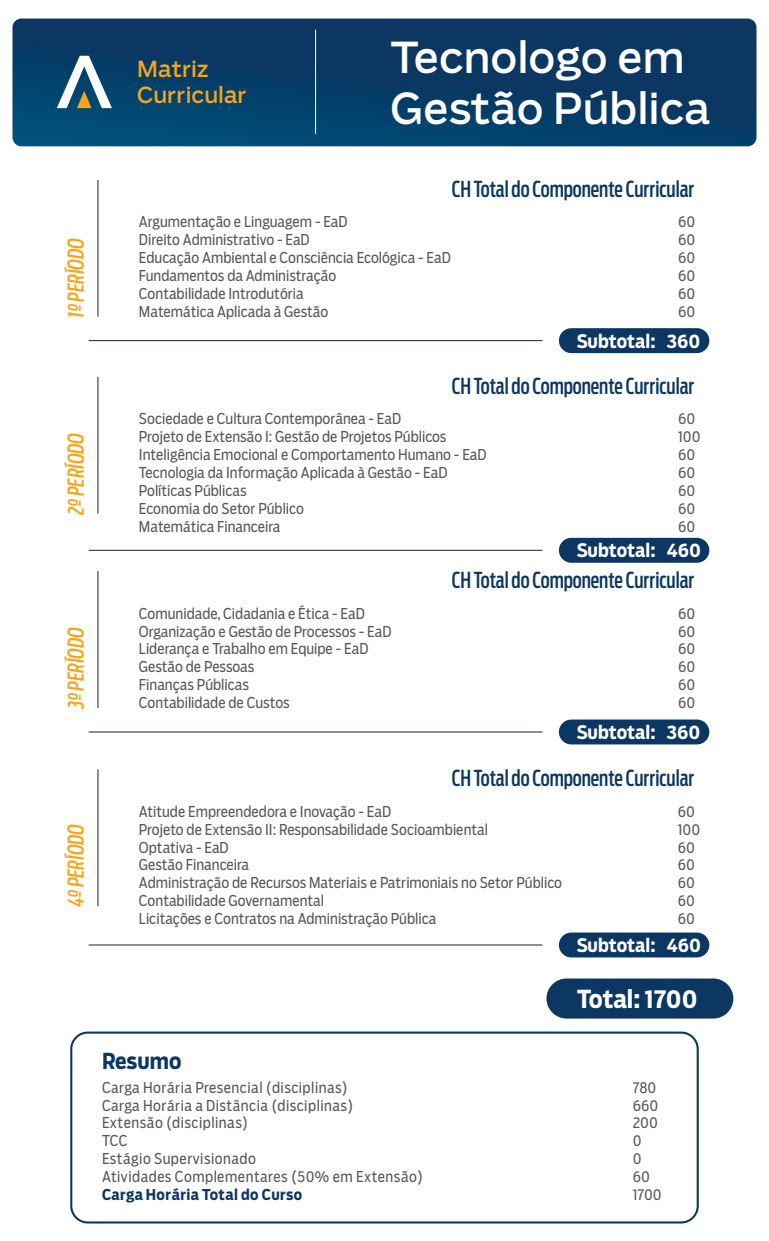
<style>
.page{position:relative;width:769px;height:1241px;background:#fff}
.page>*{position:absolute;margin:0;border:0;box-sizing:border-box;transform-origin:0 0}
.t1{font:42.26px/50.8px "Boomer";color:#fff}
.t2{font:700 24.59px "Boomer Cond";letter-spacing:-.005em;color:#fff}
.t3{font:21.96px/26.3px "Boomer";color:#f9a51b}
.t4{font:21.88px "Boomer Extra Cond";color:#0c3762}
.t5{font:italic 21.88px "Boomer Extra Cond";color:#f9a51b}
.t6{font:700 21.88px "Boomer Cond";color:#0c3762}
.t7{font:700 18.55px "Boomer Cond";color:#fff}
.t8{font:14.88px/17.8px "Boomer Cond";color:#57585a}
.t9{font:14.88px/17.8px "Boomer Cond";letter-spacing:.03em;color:#57585a}
.t10{font:700 14.88px "Boomer Cond";letter-spacing:.03em;color:#0c3762}
</style>
<div class="page">
<div style="left:12px;top:19px;width:744px;height:127px;background:linear-gradient(to right,#04436d,#0b3761);border-radius:9px"></div>
<svg style="left:57px;top:56px;width:55px;height:52px"></svg>
<hr style="left:315px;top:30px;width:1px;height:104px;background:#fff">
<div style="left:559px;top:328px;width:150px;height:25px;background:#0c3762;border-radius:12px"></div>
<hr style="left:89px;top:340px;width:453px;height:1px;background:#231f20">
<div style="left:559px;top:537px;width:150px;height:25px;background:#0c3762;border-radius:12px"></div>
<hr style="left:89px;top:550px;width:453px;height:1px;background:#231f20">
<hr style="left:98px;top:180px;width:1px;height:136px;background:#231f20">
<hr style="left:98px;top:377px;width:1px;height:136px;background:#231f20">
<div style="left:559px;top:719px;width:150px;height:25px;background:#0c3762;border-radius:12px"></div>
<hr style="left:89px;top:731px;width:453px;height:1px;background:#231f20">
<hr style="left:98px;top:571px;width:1px;height:136px;background:#231f20">
<div style="left:559px;top:932px;width:150px;height:25px;background:#0c3762;border-radius:12px"></div>
<hr style="left:89px;top:944px;width:453px;height:1px;background:#231f20">
<hr style="left:98px;top:769px;width:1px;height:136px;background:#231f20">
<div style="left:546px;top:978px;width:187px;height:40px;background:#0c3762;border-radius:20px"></div>
<div style="left:70px;top:1031px;width:629px;height:192px;border:2px solid #0c3762;border-radius:16px"></div>
<h3 class="t3" style="left:137px;top:57px;width:111px">Matriz<br>Curricular</h3>
<h1 class="t1" style="left:390px;top:35px;width:321px">Tecnologo em<br>Gestão Pública</h1>
<h3 class="t5" style="left:66px;top:318px;width:81px;rotate:-90deg">1º PERÍODO</h3>
<h3 class="t5" style="left:66px;top:515px;width:83px;rotate:-90deg">2º PERÍODO</h3>
<h3 class="t5" style="left:66px;top:709px;width:83px;rotate:-90deg">3º PERÍODO</h3>
<h3 class="t5" style="left:66px;top:907px;width:84px;rotate:-90deg">4º PERÍODO</h3>
<h3 class="t4" style="left:452px;top:179px;width:244px">CH Total do Componente Curricular</h3>
<p class="t8" style="left:678px;top:214px;width:19px;text-align:justify">60<br>60<br>60<br>60<br>60<br>60</p>
<p class="t7" style="left:577px;top:332px;width:125px">Subtotal: 360</p>
<p class="t8" style="left:139px;top:214px;width:313px">Argumentação e Linguagem - EaD<br>Direito Administrativo - EaD<br>Educação Ambiental e Consciência Ecológica - EaD Fundamentos da Administração<br>Contabilidade Introdutória<br>Matemática Aplicada à Gestão</p>
<h3 class="t4" style="left:452px;top:376px;width:244px">CH Total do Componente Curricular</h3>
<p class="t8" style="left:678px;top:411px;width:24px">60<br>100<br>60<br>60<br>60<br>60<br>60</p>
<p class="t7" style="left:577px;top:542px;width:126px">Subtotal: 460</p>
<p class="t8" style="left:139px;top:411px;width:349px">Sociedade e Cultura Contemporânea - EaD<br>Projeto de Extensão I: Gestão de Projetos Públicos Inteligência Emocional e Comportamento Humano - EaD Tecnologia da Informação Aplicada à Gestão - EaD Políticas Públicas<br>Economia do Setor Público<br>Matemática Financeira</p>
<p class="t8" style="left:139px;top:605px;width:254px">Comunidade, Cidadania e Ética - EaD<br>Organização e Gestão de Processos - EaD<br>Liderança e Trabalho em Equipe - EaD<br>Gestão de Pessoas<br>Finanças Públicas<br>Contabilidade de Custos</p>
<h3 class="t4" style="left:452px;top:570px;width:244px">CH Total do Componente Curricular</h3>
<p class="t8" style="left:678px;top:605px;width:19px;text-align:justify">60<br>60<br>60<br>60<br>60<br>60</p>
<p class="t7" style="left:577px;top:724px;width:125px">Subtotal: 360</p>
<h3 class="t4" style="left:452px;top:768px;width:244px">CH Total do Componente Curricular</h3>
<p class="t8" style="left:678px;top:803px;width:24px">60<br>100<br>60<br>60<br>60<br>60<br>60</p>
<p class="t7" style="left:577px;top:936px;width:126px">Subtotal: 460</p>
<p class="t8" style="left:139px;top:803px;width:425px">Atitude Empreendedora e Inovação - EaD<br>Projeto de Extensão II: Responsabilidade Socioambiental<br>Optativa - EaD<br>Gestão Financeira<br>Administração de Recursos Materiais e Patrimoniais no Setor Público Contabilidade Governamental<br>Licitações e Contratos na Administração Pública</p>
<h3 class="t6" style="left:102px;top:1051px;width:81px">Resumo</h3>
<p class="t9" style="left:102px;top:1079px;width:323px">Carga Horária Presencial (disciplinas)<br>Carga Horária a Distância (disciplinas)<br>Extensão (disciplinas)<br>TCC<br>Estágio Supervisionado<br>Atividades Complementares (50% em Extensão)</p>
<p class="t10" style="left:102px;top:1187px;width:202px">Carga Horária Total do Curso</p>
<h2 class="t2" style="left:577px;top:988px;width:122px">Total: 1700</h2>
<p class="t8" style="left:633px;top:1079px;width:30px">780<br>660<br>200<br>0<br>0<br>60<br>1700</p>
</div>
